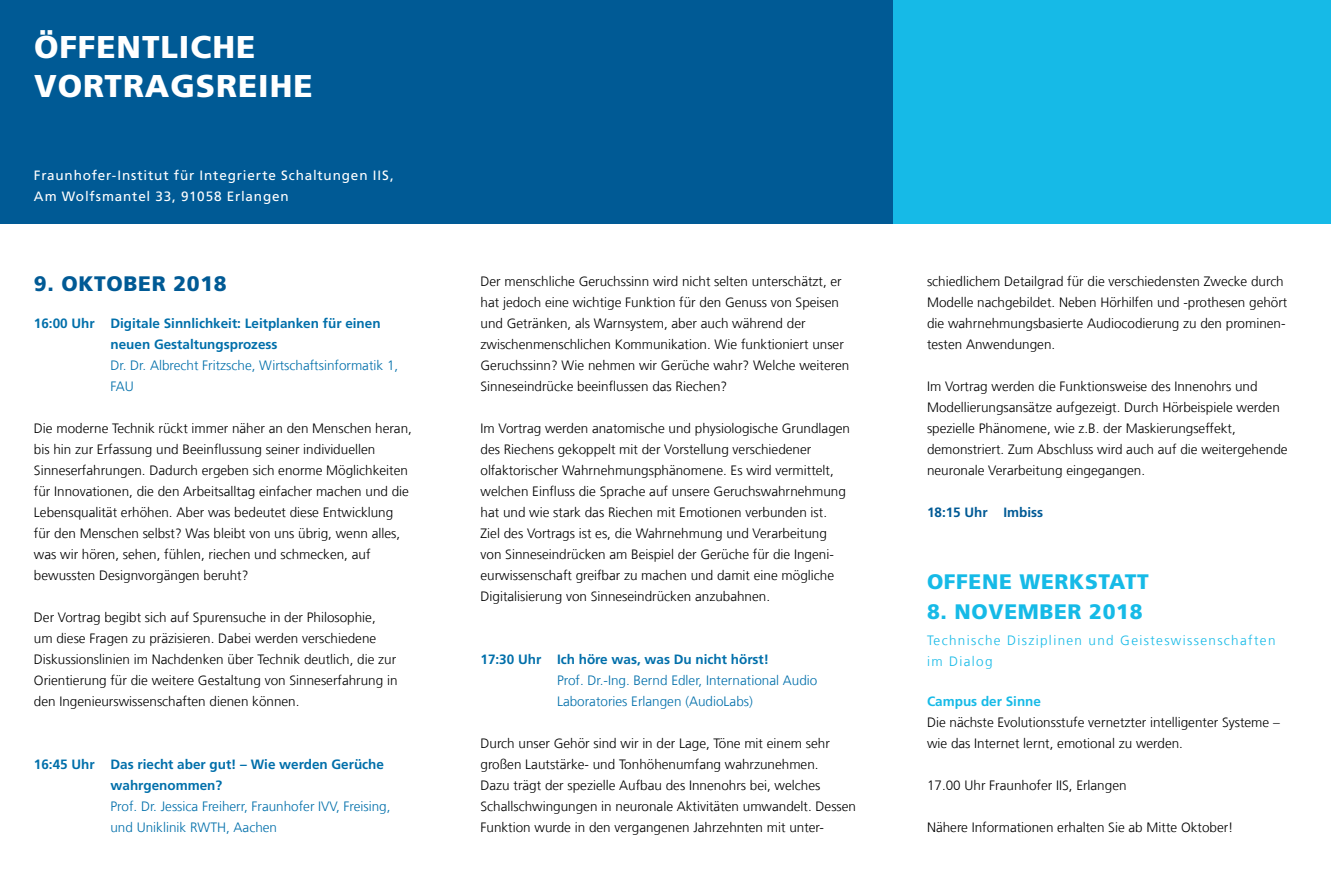
<style>
.page{position:relative;width:1331px;height:893px;background:#fff}
.page>*{position:absolute;margin:0;border:0;box-sizing:border-box;transform-origin:0 0}
.t1{font:900 31.5px/39px "Frutiger LT Com";letter-spacing:.03em;color:#fff}
.t2{font:900 21px "Frutiger LT Com";letter-spacing:.03em;color:#16bae7}
.t3{font:900 21px "Frutiger LT Com";letter-spacing:.03em;color:#005a95}
.t4{font:300 13.5px/21px "Frutiger LT Com";color:#000}
.t5{font:300 13.5px/21px "Frutiger LT Com";color:#006faa}
.t6{font:700 13.5px/21px "Frutiger LT Com";color:#006faa}
.t7{font:13.5px/21px "Frutiger LT Com";letter-spacing:.06em;color:#fff}
.t8{font:300 13.5px/21px "Frutiger LT Com";letter-spacing:.1em;color:#16bae7}
.t9{font:700 13.5px "Frutiger LT Com";color:#005a95}
.t10{font:700 13.5px "Frutiger LT Com";color:#16bae7}
</style>
<div class="page">
<div style="left:446px;top:0;width:447px;height:223px;background:#005a95"></div>
<div style="left:0;top:0;width:446px;height:223px;background:#005a95"></div>
<div style="left:893px;top:0;width:438px;height:223px;background:#16bae7"></div>
<h1 class="t1" style="left:34px;top:27px;width:280px">ÖFFENTLICHE<br>VORTRAGSREIHE</h1>
<p class="t7" style="left:34px;top:165px;width:361px">Fraunhofer-Institut für Integrierte Schaltungen IIS,<br>Am Wolfsmantel 33, 91058 Erlangen</p>
<h2 class="t3" style="left:34px;top:272px;width:194px">9. OKTOBER 2018</h2>
<p class="t6" style="left:110px;top:313px;width:272px;text-indent:-77px">16:00 Uhr Digitale Sinnlichkeit: Leitplanken für einen neuen Gestaltungsprozess</p>
<p class="t5" style="left:110px;top:355px;width:289px">Dr. Dr. Albrecht Fritzsche, Wirtschaftsinformatik 1,<br>FAU</p>
<p class="t4" style="left:34px;top:418px;width:379px">Die moderne Technik rückt immer näher an den Menschen heran, bis hin zur Erfassung und Beeinflussung seiner individuellen Sinneserfahrungen. Dadurch ergeben sich enorme Möglichkeiten für Innovationen, die den Arbeitsalltag einfacher machen und die Lebensqualität erhöhen. Aber was bedeutet diese Entwicklung für den Menschen selbst? Was bleibt von uns übrig, wenn alles, was wir hören, sehen, fühlen, riechen und schmecken, auf bewussten Designvorgängen beruht?</p>
<p class="t4" style="left:34px;top:607px;width:365px">Der Vortrag begibt sich auf Spurensuche in der Philosophie, um diese Fragen zu präzisieren. Dabei werden verschiedene Diskussionslinien im Nachdenken über Technik deutlich, die zur Orientierung für die weitere Gestaltung von Sinneserfahrung in den Ingenieurswissenschaften dienen können.</p>
<p class="t6" style="left:110px;top:754px;width:275px;text-indent:-77px">16:45 Uhr Das riecht aber gut! – Wie werden Gerüche wahrgenommen?</p>
<p class="t5" style="left:110px;top:796px;width:282px">Prof. Dr. Jessica Freiherr, Fraunhofer IVV, Freising, und Uniklinik RWTH, Aachen</p>
<p class="t4" style="left:480px;top:271px;width:370px">Der menschliche Geruchssinn wird nicht selten unterschätzt, er hat jedoch eine wichtige Funktion für den Genuss von Speisen und Getränken, als Warnsystem, aber auch während der zwischenmenschlichen Kommunikation. Wie funktioniert unser Geruchssinn? Wie nehmen wir Gerüche wahr? Welche weiteren Sinneseindrücke beeinflussen das Riechen?</p>
<p class="t4" style="left:480px;top:418px;width:371px">Im Vortrag werden anatomische und physiologische Grundlagen des Riechens gekoppelt mit der Vorstellung verschiedener olfaktorischer Wahrnehmungsphänomene. Es wird vermittelt, welchen Einfluss die Sprache auf unsere Geruchswahrnehmung hat und wie stark das Riechen mit Emotionen verbunden ist.<br>Ziel des Vortrags ist es, die Wahrnehmung und Verarbeitung von Sinneseindrücken am Beispiel der Gerüche für die Ingeni&shy;eurwissenschaft greifbar zu machen und damit eine mögliche Digitalisierung von Sinneseindrücken anzubahnen.</p>
<p class="t6" style="left:480px;top:649px;width:290px">17:30 Uhr Ich höre was, was Du nicht hörst!</p>
<p class="t5" style="left:557px;top:670px;width:262px">Prof. Dr.-Ing. Bernd Edler, International Audio<br>Laboratories Erlangen (AudioLabs)</p>
<p class="t4" style="left:480px;top:733px;width:377px">Durch unser Gehör sind wir in der Lage, Töne mit einem sehr großen Lautstärke- und Tonhöhenumfang wahrzunehmen.<br>Dazu trägt der spezielle Aufbau des Innenohrs bei, welches Schallschwingungen in neuronale Aktivitäten umwandelt. Dessen Funktion wurde in den vergangenen Jahrzehnten mit unter-</p>
<p class="t4" style="left:927px;top:271px;width:362px">schiedlichem Detailgrad für die verschiedensten Zwecke durch Modelle nachgebildet. Neben Hörhilfen und -prothesen gehört die wahrnehmungsbasierte Audiocodierung zu den prominen&shy;testen Anwendungen.</p>
<p class="t4" style="left:927px;top:376px;width:362px">Im Vortrag werden die Funktionsweise des Innenohrs und Modellierungsansätze aufgezeigt. Durch Hörbeispiele werden spezielle Phänomene, wie z.B. der Maskierungseffekt, demonstriert. Zum Abschluss wird auch auf die weitergehende neuronale Verarbeitung eingegangen.</p>
<p class="t9" style="left:927px;top:505px;width:118px">18:15 Uhr Imbiss</p>
<h2 class="t2" style="left:927px;top:569px;width:223px">OFFENE WERKSTATT</h2>
<h2 class="t2" style="left:927px;top:599px;width:217px">8. NOVEMBER 2018</h2>
<p class="t8" style="left:927px;top:630px;width:350px">Technische Disziplinen und Geisteswissenschaften im Dialog</p>
<p class="t10" style="left:927px;top:694px;width:116px">Campus der Sinne</p>
<p class="t4" style="left:927px;top:712px;width:354px">Die nächste Evolutionsstufe vernetzter intelligenter Systeme – wie das Internet lernt, emotional zu werden.</p>
<p class="t4" style="left:927px;top:775px;width:201px">17.00 Uhr Fraunhofer IIS, Erlangen</p>
<p class="t4" style="left:927px;top:817px;width:308px">Nähere Informationen erhalten Sie ab Mitte Oktober!</p>
</div>
